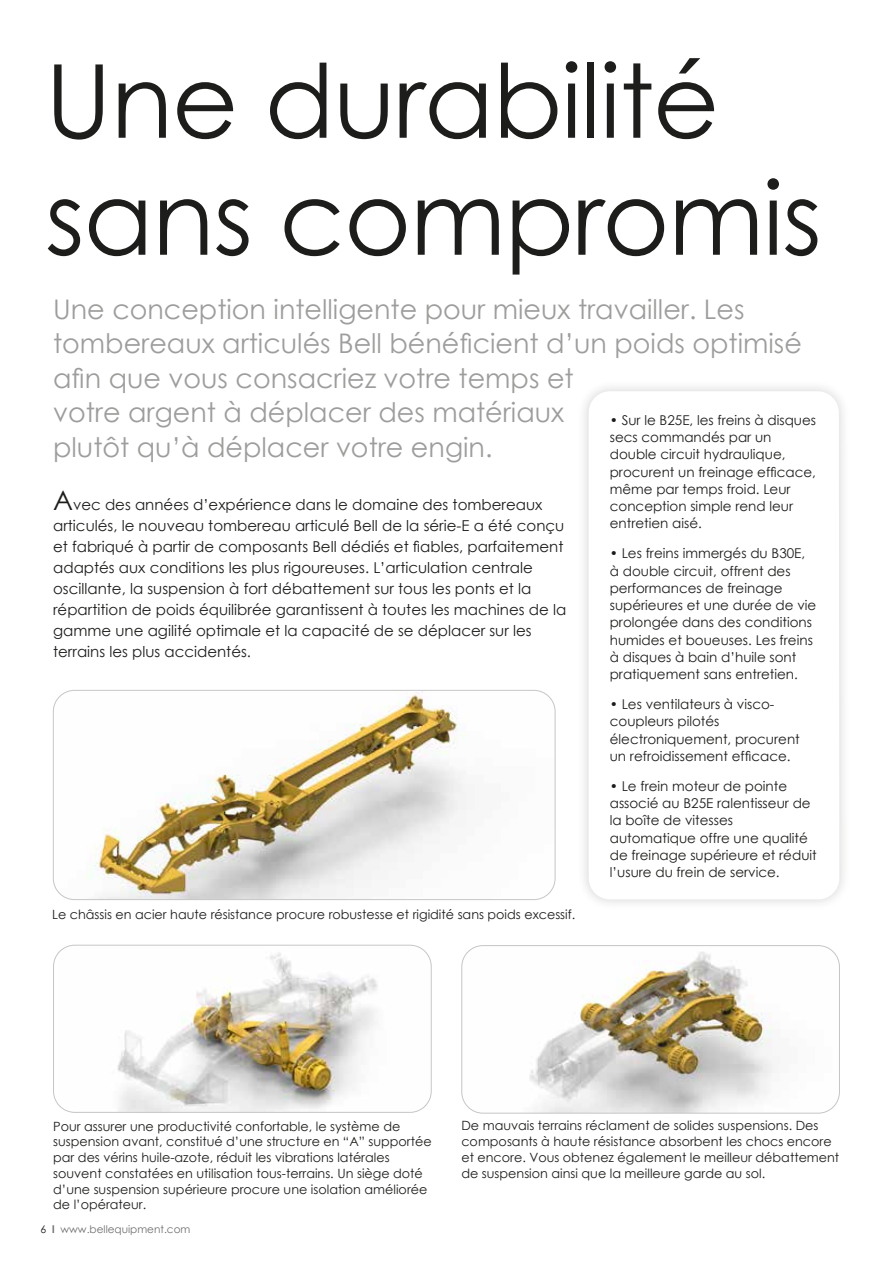
<style>
.page{position:relative;width:893px;height:1263px;background:#fff}
.page>*{position:absolute;margin:0;border:0;box-sizing:border-box;transform-origin:0 0}
.t1{font:102px/117px "Century Gothic";letter-spacing:-.01em;color:#1d1d1b}
.t2{font:27px/34.5px "Century Gothic";color:#9d9d9c}
.t3{font:15px/21px "Century Gothic";color:#1d1d1b}
.t4{font:13.5px/17.2px "Century Gothic";color:#1d1d1b}
.t5{font:12.75px/15.8px "Century Gothic";color:#1d1d1b}
.t6{font:10.5px "Century Gothic";color:#706f6f}
.s1{font-size:27px}
.s2{color:#1d1d1b}
.s3{font-weight:700}
</style>
<div class="page">
<img style="left:53px;top:690px;width:502px;height:210px">
<div style="left:53px;top:690px;width:502px;height:210px;border:1px solid #c6c6c6;border-radius:21px"></div>
<img style="left:463px;top:945px;width:375px;height:168px">
<div style="left:461px;top:945px;width:379px;height:168px;border:1px solid #c6c6c6;border-radius:21px"></div>
<img style="left:58px;top:945px;width:371px;height:166px">
<div style="left:53px;top:945px;width:379px;height:168px;border:1px solid #c6c6c6;border-radius:21px"></div>
<h1 class="t1" style="left:45px;top:41px;width:778px">Une durabilité sans compromis</h1>
<h2 class="t2" style="left:53px;top:291px;width:750px">Une conception intelligente pour mieux travailler. Les tombereaux articulés Bell bénéficient d’un poids optimisé afin que vous consacriez votre temps et<br>votre argent à déplacer des matériaux<br>plutôt qu’à déplacer votre engin.</h2>
<p class="t3" style="left:53px;top:494px;width:515px"><span class="s1">A</span>vec des années d’expérience dans le domaine des tombereaux articulés, le nouveau tombereau articulé Bell de la série-E a été conçu et fabriqué à partir de composants Bell dédiés et fiables, parfaitement adaptés aux conditions les plus rigoureuses. L’articulation centrale oscillante, la suspension à fort débattement sur tous les ponts et la répartition de poids équilibrée garantissent à toutes les machines de la gamme une agilité optimale et la capacité de se déplacer sur les terrains les plus accidentés.</p>
<p class="t4" style="left:610px;top:411px;width:208px">• Sur le B25E, les freins à disques secs commandés par un double circuit hydraulique, procurent un freinage efficace, même par temps froid. Leur conception simple rend leur entretien aisé.</p>
<p class="t4" style="left:610px;top:545px;width:208px">• Les freins immergés du B30E, à double circuit, offrent des performances de freinage supérieures et une durée de vie prolongée dans des conditions humides et boueuses. Les freins à disques à bain d’huile sont pratiquement sans entretien.</p>
<p class="t4" style="left:610px;top:695px;width:192px">• Les ventilateurs à visco&shy;coupleurs pilotés électroniquement, procurent un refroidissement efficace.</p>
<p class="t4" style="left:610px;top:777px;width:209px">• Le frein moteur de pointe associé au B25E ralentisseur de la boîte de vitesses automatique offre une qualité de freinage supérieure et réduit l’usure du frein de service.</p>
<p class="t5" style="left:52px;top:906px;width:525px">Le châssis en acier haute résistance procure robustesse et rigidité sans poids excessif.</p>
<p class="t5" style="left:53px;top:1118px;width:380px">Pour assurer une productivité confortable, le système de suspension avant, constitué d’une structure en “A” supportée par des vérins huile-azote, réduit les vibrations latérales souvent constatées en utilisation tous-terrains. Un siège doté d’une suspension supérieure procure une isolation améliorée de l’opérateur.</p>
<p class="t6" style="left:41px;top:1223px;width:151px"><span class="s2">6</span> <span class="s3">l</span> www.bellequipment.com</p>
<p class="t5" style="left:461px;top:1118px;width:379px">De mauvais terrains réclament de solides suspensions. Des composants à haute résistance absorbent les chocs encore et encore. Vous obtenez également le meilleur débattement de suspension ainsi que la meilleure garde au sol.</p>
</div>
